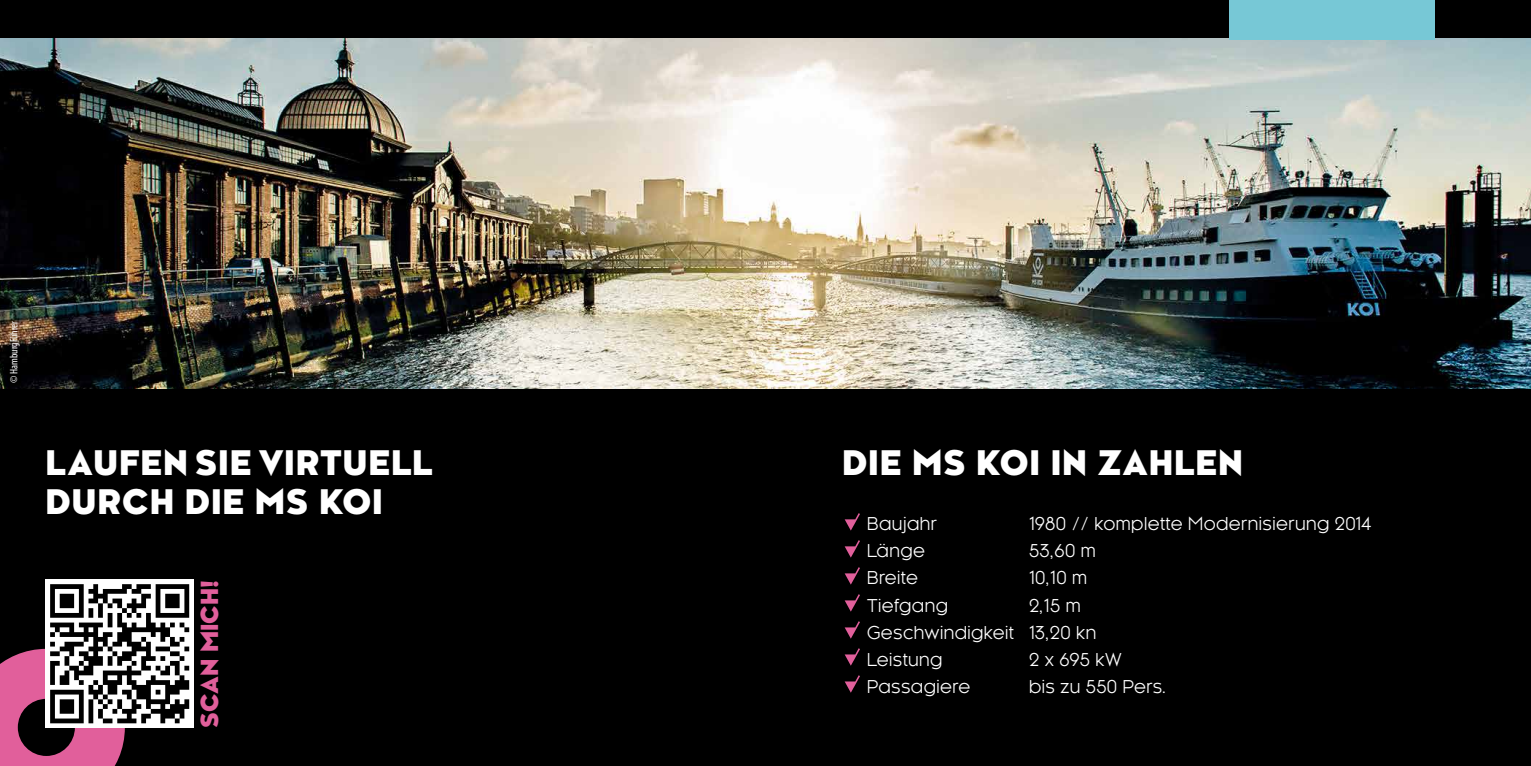
<style>
.page{position:relative;width:1531px;height:766px;background:#fff}
.page>*{position:absolute;margin:0;border:0;box-sizing:border-box;transform-origin:0 0}
.t1{font:800 33px/39.6px "Kessel 105";letter-spacing:.025em;color:#fff}
.t2{font:800 22.95px "Kessel 105";color:#e15f9b}
.t3{font:17.25px/27px "Kessel 105";letter-spacing:.025em;color:#fff}
.t4{font:condensed 10.95px "Myriad Pro";color:#fff}
</style>
<div class="page">
<div style="left:765px;top:0;width:766px;height:765px;background:#000"></div>
<div style="left:0;top:0;width:765px;height:765px;background:#000"></div>
<img style="left:0;top:38px;width:1531px;height:351px">
<svg style="left:844px;top:513px;width:16px;height:17px"></svg>
<svg style="left:844px;top:540px;width:16px;height:17px"></svg>
<svg style="left:844px;top:567px;width:16px;height:17px"></svg>
<svg style="left:844px;top:594px;width:16px;height:17px"></svg>
<svg style="left:844px;top:621px;width:16px;height:17px"></svg>
<svg style="left:844px;top:648px;width:16px;height:17px"></svg>
<svg style="left:844px;top:675px;width:16px;height:17px"></svg>
<div style="left:1229px;top:0;width:206px;height:40px;background:#77c8d6"></div>
<div style="left:45px;top:579px;width:149px;height:149px;background:#fff"></div>
<svg style="left:0;top:584px;width:189px;height:181px"></svg>
<p class="t4" style="left:7px;top:383px;width:64px;rotate:-90deg">© HamburgFührer</p>
<h1 class="t1" style="left:45px;top:442px;width:389px">LAUFEN SIE VIRTUELL<br>DURCH DIE MS KOI</h1>
<h2 class="t2" style="left:197px;top:727px;width:149px;rotate:-90deg">SCAN MICH!</h2>
<h1 class="t1" style="left:842px;top:442px;width:402px">DIE MS KOI IN ZAHLEN</h1>
<p class="t3" style="left:867px;top:510px;width:71px">Baujahr</p>
<p class="t3" style="left:1029px;top:510px;width:344px">1980 // komplette Modernisierung 2014</p>
<p class="t3" style="left:867px;top:537px;width:59px">Länge</p>
<p class="t3" style="left:1029px;top:537px;width:68px">53,60 m</p>
<p class="t3" style="left:867px;top:564px;width:53px">Breite</p>
<p class="t3" style="left:1029px;top:564px;width:60px">10,10 m</p>
<p class="t3" style="left:867px;top:591px;width:82px">Tiefgang</p>
<p class="t3" style="left:867px;top:591px;width:231px;text-indent:162px">2,15 m<br>Geschwindigkeit 13,20 kn<br>Leistung</p>
<p class="t3" style="left:1029px;top:645px;width:94px">2 x 695 kW</p>
<p class="t3" style="left:867px;top:672px;width:105px">Passagiere</p>
<p class="t3" style="left:1029px;top:672px;width:139px">bis zu 550 Pers.</p>
</div>
